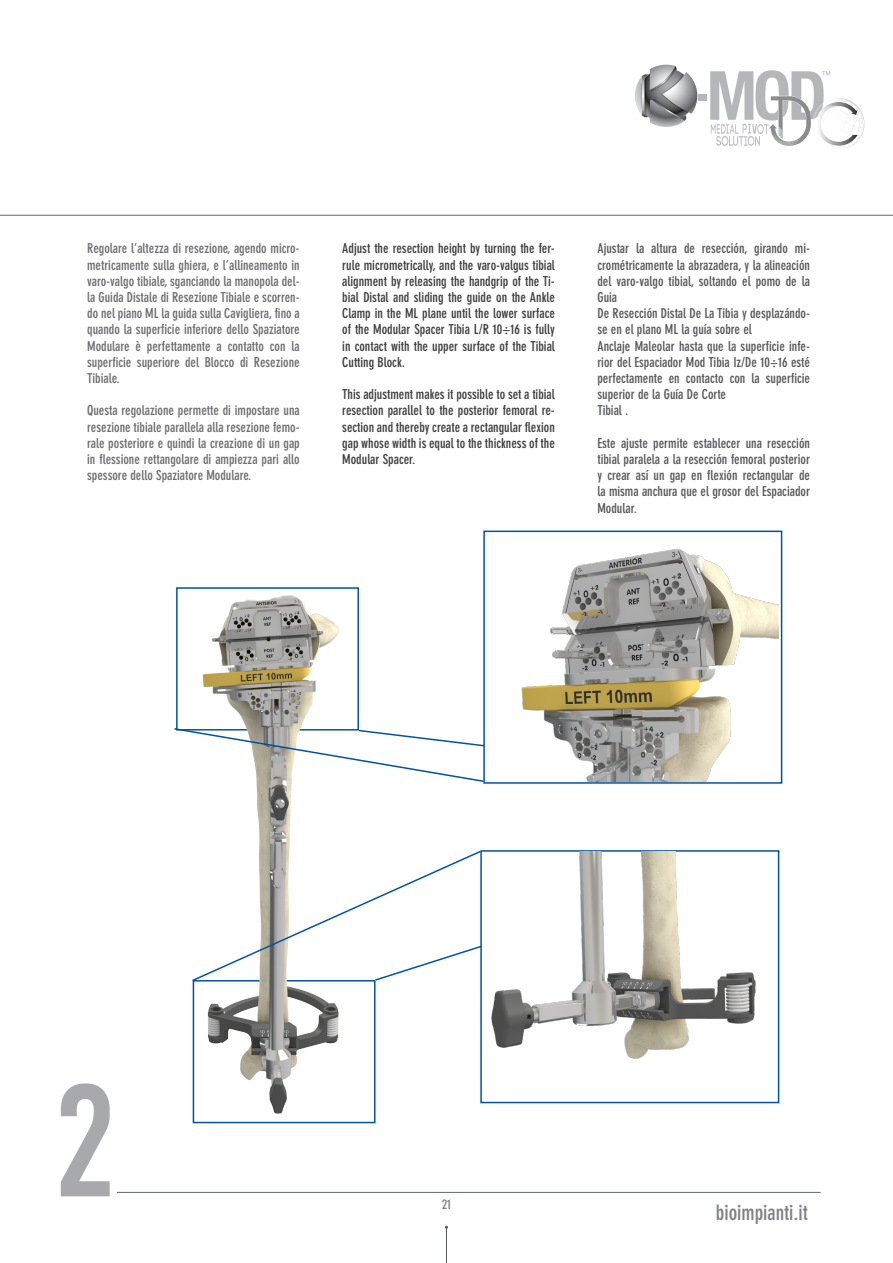
<style>
.page{position:relative;width:893px;height:1263px;background:#fff}
.page>*{position:absolute;margin:0;border:0;box-sizing:border-box;transform-origin:0 0}
.t1{font:159px "DIN Condensed";color:#a8a9ad}
.t2{font:700 condensed 21px "DIN Neuzeit Grotesk";color:#808285}
.t3{font:700 condensed 13.5px/16.2px "DIN Neuzeit Grotesk";color:#6c6d70;text-align:justify}
.t4{font:700 condensed 13.5px/16.2px "DIN Neuzeit Grotesk";color:#57585a;text-align:justify}
.t5{font:700 condensed 13.5px/16.2px "DIN Neuzeit Grotesk";color:#3e3e3f;text-align:justify}
.t6{font:700 condensed 13.5px "DIN Neuzeit Grotesk";color:#808285}
</style>
<div class="page">
<hr style="left:446px;top:1227px;width:1px;height:36px;background:#57585a">
<svg style="left:635px;top:65px;width:62px;height:62px"></svg>
<div style="left:698px;top:94px;width:9px;height:6px;background:#b5b6b9"></div>
<svg style="left:710px;top:70px;width:155px;height:78px"></svg>
<hr style="left:117px;top:1192px;width:704px;height:1px;background:#62676d">
<div style="left:480px;top:850px;width:299px;height:253px;background:#fff;border:2px solid #0153a0"></div>
<div style="left:193px;top:980px;width:182px;height:143px;background:#fff;border:2px solid #0153a0"></div>
<img style="left:480px;top:851px;width:298px;height:240px">
<img style="left:176px;top:587px;width:200px;height:528px">
<svg style="left:191px;top:849px;width:291px;height:133px"></svg>
<svg style="left:174px;top:727px;width:609px;height:57px"></svg>
<div style="left:483px;top:531px;width:299px;height:253px;background:#fff;border:2px solid #0153a0"></div>
<img style="left:480px;top:535px;width:298px;height:246px">
<hr style="left:0;top:215px;width:893px;height:1px;background:#62676d">
<p class="t3" style="left:87px;top:241px;width:214px">Regolare l’altezza di resezione, agendo micro&shy;metricamente sulla ghiera, e l’allineamento in varo-valgo tibiale, sganciando la manopola del&shy;la Guida Distale di Resezione Tibiale e scorren&shy;do nel piano ML la guida sulla Cavigliera, fino a quando la superficie inferiore dello Spaziatore Modulare è perfettamente a contatto con la superficie superiore del Blocco di Resezione Tibiale.</p>
<p class="t3" style="left:87px;top:403px;width:214px">Questa regolazione permette di impostare una resezione tibiale parallela alla resezione femo&shy;rale posteriore e quindi la creazione di un gap in flessione rettangolare di ampiezza pari allo spessore dello Spaziatore Modulare.</p>
<p class="t5" style="left:342px;top:241px;width:214px">Adjust the resection height by turning the fer&shy;rule micrometrically, and the varo-valgus tibial alignment by releasing the handgrip of the Ti&shy;bial Distal and sliding the guide on the Ankle Clamp in the ML plane until the lower surface of the Modular Spacer Tibia L/R 10÷16 is fully in contact with the upper surface of the Tibial Cutting Block.</p>
<p class="t5" style="left:342px;top:387px;width:214px">This adjustment makes it possible to set a tibial resection parallel to the posterior femoral re&shy;section and thereby create a rectangular flexion gap whose width is equal to the thickness of the Modular Spacer.</p>
<p class="t4" style="left:597px;top:241px;width:214px">Ajustar la altura de resección, girando mi&shy;crométricamente la abrazadera, y la alineación del varo-valgo tibial, soltando el pomo de la Guia</p>
<p class="t4" style="left:597px;top:306px;width:214px">De Resección Distal De La Tibia y desplazándo&shy;se en el plano ML la guía sobre el</p>
<p class="t4" style="left:597px;top:338px;width:214px">Anclaje Maleolar hasta que la superficie infe&shy;rior del Espaciador Mod Tibia Iz/De 10÷16 esté perfectamente en contacto con la superficie superior de la Guía De Corte</p>
<p class="t4" style="left:597px;top:403px;width:32px">Tibial .</p>
<p class="t4" style="left:597px;top:435px;width:214px">Este ajuste permite establecer una resección tibial paralela a la resección femoral posterior y crear así un gap en flexión rectangular de la misma anchura que el grosor del Espaciador Modular.</p>
<p class="t1" style="left:52px;top:1053px;width:68px">2</p>
<p class="t6" style="left:442px;top:1197px;width:11px">21</p>
<h2 class="t2" style="left:716px;top:1201px;width:94px">bioimpianti.it</h2>
</div>
